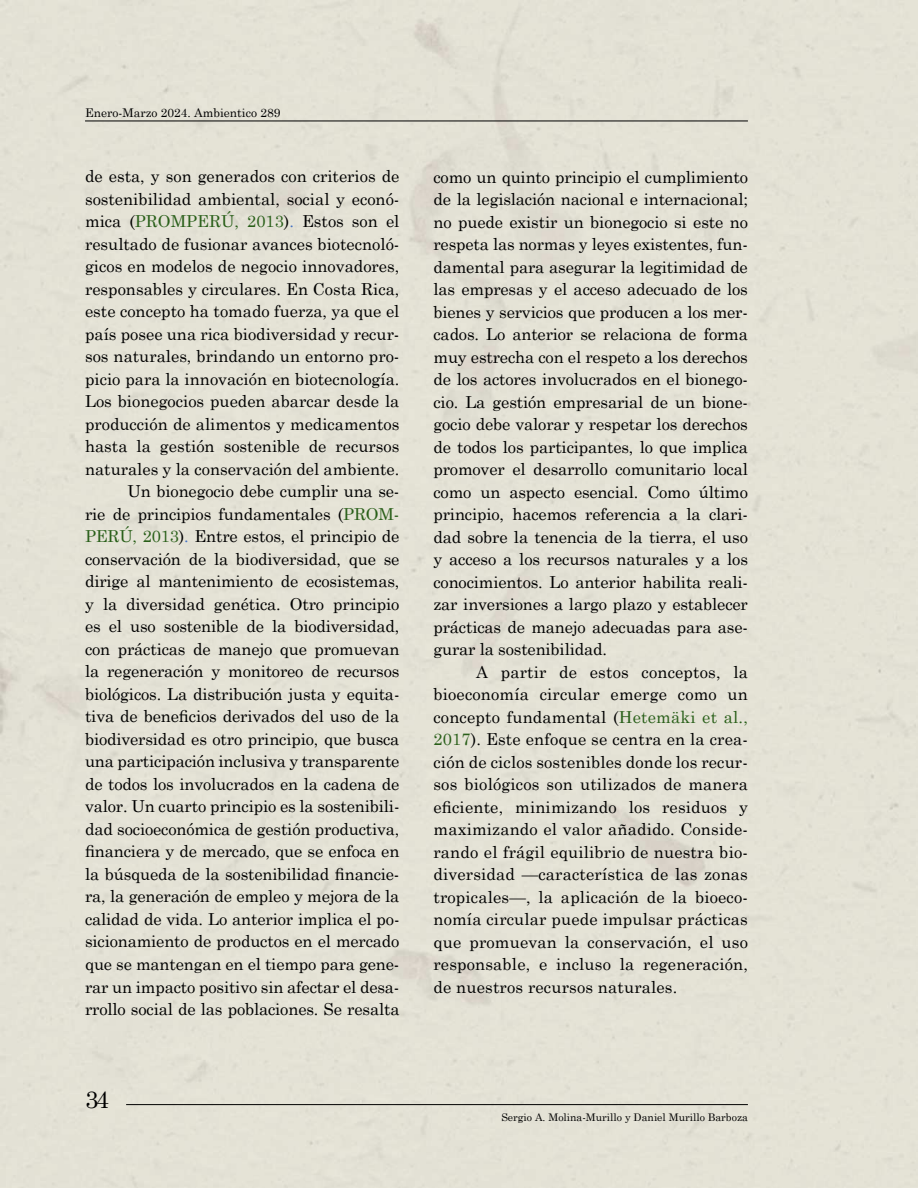
<style>
.page{position:relative;width:918px;height:1188px;background:#e4e2d6}
.page>*{position:absolute;margin:0;border:0;box-sizing:border-box;transform-origin:0 0}
.t1{font:24px "Century Schoolbook";color:#000}
.t2{font:16.5px/22.5px "Century Schoolbook";letter-spacing:-.01em;color:#000;text-align:justify}
.t3{font:12px "Century Schoolbook";color:#000}
.t4{font:10.5px "Century Schoolbook";color:#000}
.s1{color:#295f19}
.s2{color:#4472c4}
</style>
<div class="page">
<hr style="left:85px;top:121px;width:663px;height:1px;background:#000">
<hr style="left:126px;top:1104px;width:622px;height:1px;background:#000">
<p class="t3" style="left:85px;top:106px;width:197px">Enero-Marzo 2024. Ambientico 289</p>
<p class="t2" style="left:85px;top:165px;width:316px;text-align:right">de esta, y son generados con criterios de sostenibilidad ambiental, social y econó&shy;mica (<span class="s1">PROMPERÚ, 2013</span>)<span class="s2">.</span> Estos son el resultado de fusionar avances biotecnoló&shy;gicos en modelos de negocio innovadores, responsables y circulares. En Costa Rica, este concepto ha tomado fuerza, ya que el país posee una rica biodiversidad y recur&shy;sos naturales, brindando un entorno pro&shy;picio para la innovación en biotecnología.<br>Los bionegocios pueden abarcar desde la producción de alimentos y medicamentos hasta la gestión sostenible de recursos naturales y la conservación del ambiente.<br>Un bionegocio debe cumplir una se-<br>rie de principios fundamentales (<span class="s1">PROM-PERÚ, 2013</span>)<span class="s2">.</span> Entre estos, el principio de conservación de la biodiversidad, que se dirige al mantenimiento de ecosistemas, y la diversidad genética. Otro principio es el uso sostenible de la biodiversidad, con prácticas de manejo que promuevan la regeneración y monitoreo de recursos biológicos. La distribución justa y equita&shy;tiva de beneficios derivados del uso de la biodiversidad es otro principio, que busca una participación inclusiva y transparente de todos los involucrados en la cadena de valor. Un cuarto principio es la sostenibili&shy;dad socioeconómica de gestión productiva, financiera y de mercado, que se enfoca en la búsqueda de la sostenibilidad financie&shy;ra, la generación de empleo y mejora de la calidad de vida. Lo anterior implica el po&shy;sicionamiento de productos en el mercado que se mantengan en el tiempo para gene&shy;rar un impacto positivo sin afectar el desa&shy;rrollo social de las poblaciones. Se resalta</p>
<p class="t2" style="left:434px;top:165px;width:316px">como un quinto principio el cumplimiento de la legislación nacional e internacional; no puede existir un bionegocio si este no respeta las normas y leyes existentes, fun&shy;damental para asegurar la legitimidad de las empresas y el acceso adecuado de los bienes y servicios que producen a los mer&shy;cados. Lo anterior se relaciona de forma muy estrecha con el respeto a los derechos de los actores involucrados en el bionego&shy;cio. La gestión empresarial de un bione&shy;gocio debe valorar y respetar los derechos de todos los participantes, lo que implica promover el desarrollo comunitario local como un aspecto esencial. Como último principio, hacemos referencia a la clari&shy;dad sobre la tenencia de la tierra, el uso y acceso a los recursos naturales y a los conocimientos. Lo anterior habilita reali&shy;zar inversiones a largo plazo y establecer prácticas de manejo adecuadas para ase&shy;gurar la sostenibilidad.</p>
<p class="t2" style="left:434px;top:660px;width:316px;text-indent:43px">A partir de estos conceptos, la bioeconomía circular emerge como un concepto fundamental (<span class="s1">Hetemäki et al., 2017</span>). Este enfoque se centra en la crea&shy;ción de ciclos sostenibles donde los recur&shy;sos biológicos son utilizados de manera eficiente, minimizando los residuos y maximizando el valor añadido. Conside&shy;rando el frágil equilibrio de nuestra bio&shy;diversidad —característica de las zonas tropicales—, la aplicación de la bioeco&shy;nomía circular puede impulsar prácticas que promuevan la conservación, el uso responsable, e incluso la regeneración, de nuestros recursos naturales.</p>
<h1 class="t1" style="left:85px;top:1085px;width:26px">34</h1>
<p class="t4" style="left:501px;top:1110px;width:248px">Sergio A. Molina-Murillo y Daniel Murillo Barboza</p>
</div>
